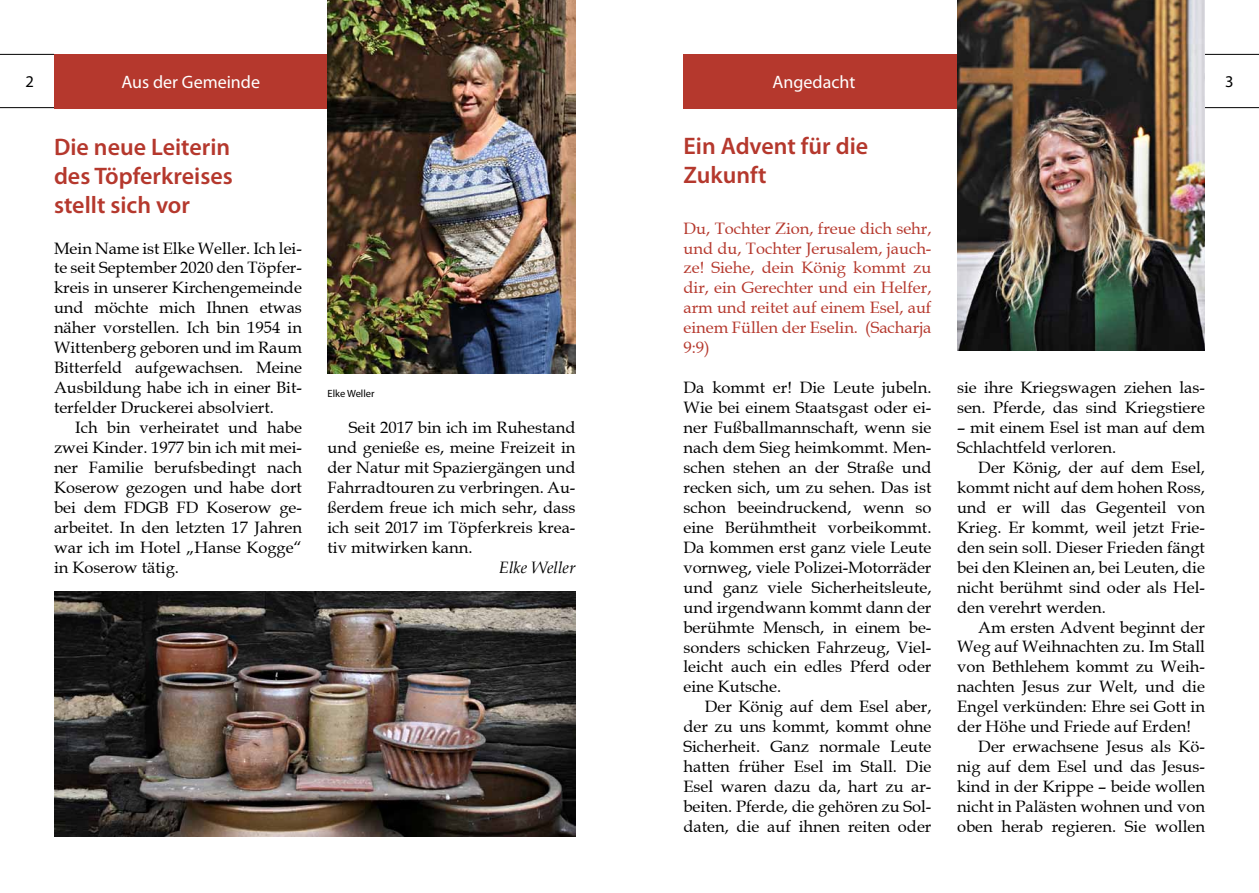
<style>
.page{position:relative;width:1259px;height:893px;background:#fff}
.page>*{position:absolute;margin:0;border:0;box-sizing:border-box;transform-origin:0 0}
.t1{font:600 24px/28.8px "Myriad Pro";color:#b5382d}
.t2{font:18px "Myriad Pro";color:#fff}
.t3{font:16.5px/20px "Book Antiqua";color:#000;text-align:justify}
.t4{font:16.5px/20px "Book Antiqua";color:#b5382d;text-align:justify}
.t5{font:italic 16.5px "Book Antiqua";color:#000}
.t6{font:16.5px "Myriad Pro";color:#000}
.t7{font:10.5px "Myriad Pro";color:#000}
</style>
<div class="page">
<hr style="left:0;top:54px;width:54px;height:1px;background:#000">
<hr style="left:0;top:107px;width:54px;height:1px;background:#000">
<hr style="left:1205px;top:107px;width:54px;height:1px;background:#000">
<div style="left:683px;top:54px;width:522px;height:54px;background:#b5382d"></div>
<div style="left:54px;top:54px;width:521px;height:54px;background:#b5382d"></div>
<img style="left:957px;top:0;width:248px;height:350px">
<hr style="left:1205px;top:54px;width:54px;height:1px;background:#000">
<img style="left:327px;top:0;width:248px;height:373px">
<img style="left:54px;top:591px;width:521px;height:246px">
<p class="t6" style="left:26px;top:71px;width:10px">2</p>
<p class="t2" style="left:121px;top:71px;width:140px">Aus der Gemeinde</p>
<p class="t2" style="left:772px;top:71px;width:84px">Angedacht</p>
<h1 class="t1" style="left:54px;top:132px;width:180px;text-align:justify">Die neue Leiterin des Töpferkreises stellt sich vor</h1>
<p class="t3" style="left:54px;top:238px;width:249px">Mein Name ist Elke Weller. Ich lei&shy;te seit September 2020 den Töpfer&shy;kreis in unserer Kirchengemeinde und möchte mich Ihnen etwas näher vorstellen. Ich bin 1954 in Wittenberg geboren und im Raum Bitterfeld aufgewachsen. Meine Ausbildung habe ich in einer Bit&shy;terfelder Druckerei absolviert.</p>
<p class="t3" style="left:54px;top:418px;width:249px;text-indent:21px">Ich bin verheiratet und habe zwei Kinder. 1977 bin ich mit mei&shy;ner Familie berufsbedingt nach Koserow gezogen und habe dort bei dem FDGB FD Koserow ge&shy;arbeitet. In den letzten 17 Jahren war ich im Hotel „Hanse Kogge“ in Koserow tätig.</p>
<p class="t3" style="left:327px;top:418px;width:249px;text-indent:21px">Seit 2017 bin ich im Ruhestand und genieße es, meine Freizeit in der Natur mit Spaziergängen und Fahrradtouren zu verbringen. Au&shy;ßerdem freue ich mich sehr, dass ich seit 2017 im Töpferkreis krea&shy;tiv mitwirken kann.</p>
<p class="t7" style="left:327px;top:387px;width:49px">Elke Weller</p>
<p class="t5" style="left:499px;top:557px;width:78px">Elke Weller</p>
<h1 class="t1" style="left:683px;top:131px;width:186px">Ein Advent für die<br>Zukunft</h1>
<p class="t4" style="left:683px;top:218px;width:249px">Du, Tochter Zion, freue dich sehr, und du, Tochter Jerusalem, jauch&shy;ze! Siehe, dein König kommt zu dir, ein Gerechter und ein Helfer, arm und reitet auf einem Esel, auf einem Füllen der Eselin. (Sacharja 9:9)</p>
<p class="t3" style="left:683px;top:378px;width:249px">Da kommt er! Die Leute jubeln.<br>Wie bei einem Staatsgast oder ei&shy;ner Fußballmannschaft, wenn sie nach dem Sieg heimkommt. Men&shy;schen stehen an der Straße und recken sich, um zu sehen. Das ist schon beeindruckend, wenn so eine Berühmtheit vorbeikommt.<br>Da kommen erst ganz viele Leute vornweg, viele Polizei-Motorräder und ganz viele Sicherheitsleute, und irgendwann kommt dann der berühmte Mensch, in einem be&shy;sonders schicken Fahrzeug, Viel&shy;leicht auch ein edles Pferd oder eine Kutsche.</p>
<p class="t3" style="left:683px;top:697px;width:249px;text-indent:21px">Der König auf dem Esel aber, der zu uns kommt, kommt ohne Sicherheit. Ganz normale Leute hatten früher Esel im Stall. Die Esel waren dazu da, hart zu ar&shy;beiten. Pferde, die gehören zu Sol&shy;daten, die auf ihnen reiten oder</p>
<p class="t6" style="left:1225px;top:71px;width:10px">3</p>
<p class="t3" style="left:957px;top:378px;width:249px">sie ihre Kriegswagen ziehen las&shy;sen. Pferde, das sind Kriegstiere</p>
<p class="t3" style="left:957px;top:418px;width:249px">– mit einem Esel ist man auf dem<br>Schlachtfeld verloren.</p>
<p class="t3" style="left:957px;top:458px;width:249px;text-indent:21px">Der König, der auf dem Esel, kommt nicht auf dem hohen Ross, und er will das Gegenteil von Krieg. Er kommt, weil jetzt Frie&shy;den sein soll. Dieser Frieden fängt bei den Kleinen an, bei Leuten, die nicht berühmt sind oder als Hel&shy;den verehrt werden.</p>
<p class="t3" style="left:978px;top:617px;width:228px">Am ersten Advent beginnt der</p>
<p class="t3" style="left:957px;top:637px;width:249px">Weg auf Weihnachten zu. Im Stall</p>
<p class="t3" style="left:957px;top:657px;width:249px">von Bethlehem kommt zu Weih-</p>
<p class="t3" style="left:957px;top:677px;width:249px">nachten Jesus zur Welt, und die</p>
<p class="t3" style="left:957px;top:697px;width:249px">Engel verkünden: Ehre sei Gott in</p>
<p class="t3" style="left:957px;top:717px;width:235px">der Höhe und Friede auf Erden!</p>
<p class="t3" style="left:978px;top:737px;width:228px">Der erwachsene Jesus als Kö-</p>
<p class="t3" style="left:957px;top:757px;width:249px">nig auf dem Esel und das Jesus-</p>
<p class="t3" style="left:957px;top:777px;width:249px">kind in der Krippe – beide wollen</p>
<p class="t3" style="left:957px;top:797px;width:249px">nicht in Palästen wohnen und von</p>
<p class="t3" style="left:957px;top:817px;width:249px">oben herab regieren. Sie wollen</p>
</div>
